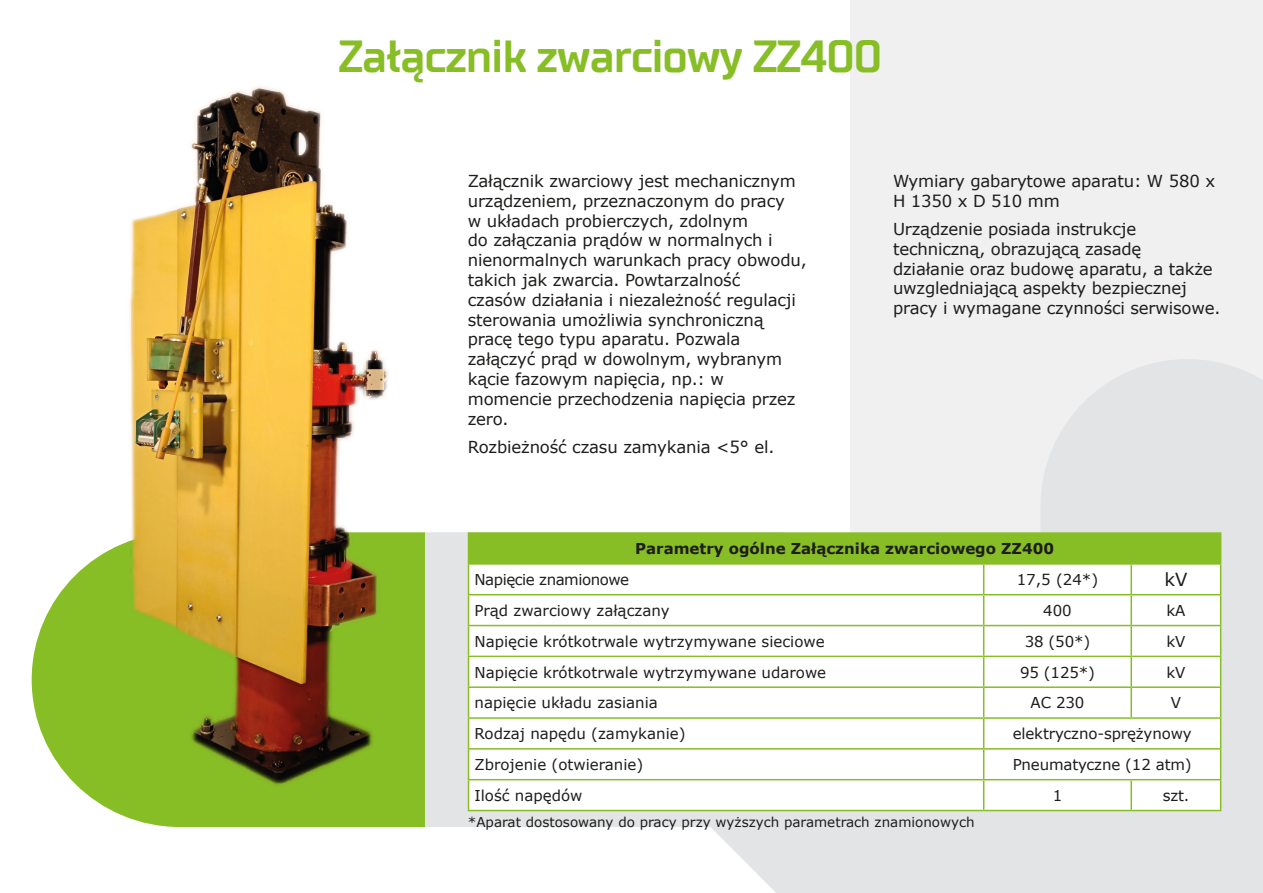
<style>
.page{position:relative;width:1263px;height:893px;background:#fff}
.page>*{position:absolute;margin:0;border:0;box-sizing:border-box;transform-origin:0 0}
.t1{font:700 45px "TT Supermolot";letter-spacing:-.01em;color:#87bd25}
.t2{font:18px "Verdana";color:#1d1d1b}
.t3{font:16.5px/19.8px "Verdana";letter-spacing:-.01em;color:#1d1d1b}
.t4{font:15px "Verdana";color:#1d1d1b}
.t5{font:700 15px "Verdana";color:#1d1d1b}
.t6{font:15px "Verdana";letter-spacing:-.03em;color:#1d1d1b}
.t7{font:13.5px "Verdana";color:#1d1d1b}
</style>
<div class="page">
<div style="left:850px;top:0;width:413px;height:893px;background:#f0f0f1"></div>
<svg style="left:32px;top:607px;width:393px;height:220px;fill:#87bd25"></svg>
<svg style="left:425px;top:359px;width:838px;height:534px"></svg>
<div style="left:468px;top:533px;width:753px;height:31px;background:#87bd25"></div>
<div style="left:469px;top:565px;width:751px;height:245px;background:#fff"></div>
<hr style="left:468px;top:532px;width:516px;height:2px;background:#87bd25">
<hr style="left:984px;top:532px;width:147px;height:2px;background:#87bd25">
<hr style="left:1131px;top:532px;width:90px;height:2px;background:#87bd25">
<hr style="left:468px;top:563px;width:516px;height:2px;background:#87bd25">
<hr style="left:984px;top:563px;width:147px;height:2px;background:#87bd25">
<svg style="left:983px;top:565px;width:1px;height:29px"></svg>
<hr style="left:1131px;top:563px;width:90px;height:2px;background:#87bd25">
<hr style="left:1130px;top:565px;width:2px;height:29px;background:#87bd25">
<svg style="left:1220px;top:564px;width:1px;height:30px"></svg>
<hr style="left:468px;top:594px;width:516px;height:1px;background:#87bd25">
<hr style="left:984px;top:594px;width:147px;height:1px;background:#87bd25">
<hr style="left:983px;top:595px;width:1px;height:30px;background:#87bd25">
<hr style="left:1131px;top:594px;width:90px;height:1px;background:#87bd25">
<hr style="left:1130px;top:595px;width:2px;height:30px;background:#87bd25">
<hr style="left:1220px;top:595px;width:1px;height:30px;background:#87bd25">
<hr style="left:468px;top:625px;width:516px;height:1px;background:#87bd25">
<hr style="left:984px;top:625px;width:147px;height:1px;background:#87bd25">
<hr style="left:983px;top:626px;width:1px;height:30px;background:#87bd25">
<hr style="left:1131px;top:625px;width:90px;height:1px;background:#87bd25">
<hr style="left:1130px;top:626px;width:2px;height:30px;background:#87bd25">
<hr style="left:1220px;top:626px;width:1px;height:30px;background:#87bd25">
<hr style="left:468px;top:656px;width:516px;height:1px;background:#87bd25">
<hr style="left:984px;top:656px;width:147px;height:1px;background:#87bd25">
<hr style="left:1131px;top:656px;width:90px;height:1px;background:#87bd25">
<hr style="left:1130px;top:657px;width:2px;height:29px;background:#87bd25">
<hr style="left:468px;top:686px;width:516px;height:2px;background:#87bd25">
<hr style="left:984px;top:686px;width:147px;height:2px;background:#87bd25">
<hr style="left:1131px;top:686px;width:90px;height:2px;background:#87bd25">
<hr style="left:1130px;top:688px;width:2px;height:29px;background:#87bd25">
<hr style="left:468px;top:717px;width:516px;height:2px;background:#87bd25">
<hr style="left:984px;top:717px;width:147px;height:2px;background:#87bd25">
<hr style="left:1131px;top:717px;width:90px;height:2px;background:#87bd25">
<hr style="left:468px;top:748px;width:516px;height:2px;background:#87bd25">
<hr style="left:984px;top:748px;width:147px;height:2px;background:#87bd25">
<svg style="left:983px;top:657px;width:1px;height:122px"></svg>
<hr style="left:1131px;top:748px;width:90px;height:2px;background:#87bd25">
<svg style="left:1220px;top:657px;width:1px;height:122px"></svg>
<hr style="left:468px;top:779px;width:516px;height:1px;background:#87bd25">
<hr style="left:468px;top:780px;width:1px;height:30px;background:#87bd25">
<hr style="left:984px;top:779px;width:147px;height:1px;background:#87bd25">
<hr style="left:983px;top:780px;width:1px;height:30px;background:#87bd25">
<hr style="left:1131px;top:779px;width:90px;height:1px;background:#87bd25">
<hr style="left:1130px;top:780px;width:2px;height:30px;background:#87bd25">
<hr style="left:1220px;top:780px;width:1px;height:30px;background:#87bd25">
<hr style="left:468px;top:810px;width:516px;height:1px;background:#87bd25">
<hr style="left:984px;top:810px;width:147px;height:1px;background:#87bd25">
<hr style="left:1131px;top:810px;width:90px;height:1px;background:#87bd25">
<img style="left:51px;top:86px;width:497px;height:723px">
<p class="t1" style="left:339px;top:29px;width:544px">Załącznik zwarciowy ZZ400</p>
<p class="t3" style="left:468px;top:171px;width:340px">Załącznik zwarciowy jest mechanicznym urządzeniem, przeznaczonym do pracy<br>w układach probierczych, zdolnym<br>do załączania prądów w normalnych i nienormalnych warunkach pracy obwodu, takich jak zwarcia. Powtarzalność<br>czasów działania i niezależność regulacji sterowania umożliwia synchroniczną pracę tego typu aparatu. Pozwala załączyć prąd w dowolnym, wybranym kącie fazowym napięcia, np.: w momencie przechodzenia napięcia przez zero.</p>
<p class="t3" style="left:468px;top:437px;width:308px">Rozbieżność czasu zamykania &lt;5° el.</p>
<p class="t3" style="left:893px;top:171px;width:324px">Wymiary gabarytowe aparatu: W 580 x<br>H 1350 x D 510 mm</p>
<p class="t3" style="left:893px;top:219px;width:329px">Urządzenie posiada instrukcje techniczną, obrazującą zasadę<br>działanie oraz budowę aparatu, a także uwzgledniającą aspekty bezpiecznej pracy i wymagane czynności serwisowe.</p>
<p class="t5" style="left:635px;top:538px;width:420px">Parametry ogólne Załącznika zwarciowego ZZ400</p>
<p class="t6" style="left:474px;top:569px;width:156px">Napięcie znamionowe</p>
<p class="t4" style="left:1017px;top:569px;width:83px">17,5 (24*)</p>
<p class="t2" style="left:1164px;top:567px;width:24px">kV</p>
<p class="t4" style="left:474px;top:600px;width:197px">Prąd zwarciowy załączany</p>
<p class="t4" style="left:1043px;top:600px;width:30px">400</p>
<p class="t4" style="left:1166px;top:600px;width:21px">kA</p>
<p class="t4" style="left:474px;top:631px;width:352px">Napięcie krótkotrwale wytrzymywane sieciowe</p>
<p class="t4" style="left:1025px;top:631px;width:67px">38 (50*)</p>
<p class="t4" style="left:1166px;top:631px;width:20px">kV</p>
<p class="t4" style="left:474px;top:662px;width:353px">Napięcie krótkotrwale wytrzymywane udarowe</p>
<p class="t4" style="left:1020px;top:662px;width:76px">95 (125*)</p>
<p class="t4" style="left:1166px;top:662px;width:20px">kV</p>
<p class="t4" style="left:474px;top:693px;width:185px">napięcie układu zasiania</p>
<p class="t4" style="left:1030px;top:693px;width:55px">AC 230</p>
<p class="t4" style="left:1171px;top:693px;width:12px">V</p>
<p class="t4" style="left:474px;top:723px;width:213px">Rodzaj napędu (zamykanie)</p>
<p class="t4" style="left:1013px;top:723px;width:180px">elektryczno-sprężynowy</p>
<p class="t4" style="left:474px;top:754px;width:170px">Zbrojenie (otwieranie)</p>
<p class="t4" style="left:1013px;top:754px;width:181px">Pneumatyczne (12 atm)</p>
<p class="t4" style="left:474px;top:785px;width:109px">Ilość napędów</p>
<p class="t4" style="left:1053px;top:785px;width:11px">1</p>
<p class="t4" style="left:1163px;top:785px;width:28px">szt.</p>
<p class="t7" style="left:468px;top:813px;width:508px">*Aparat dostosowany do pracy przy wyższych parametrach znamionowych</p>
</div>
